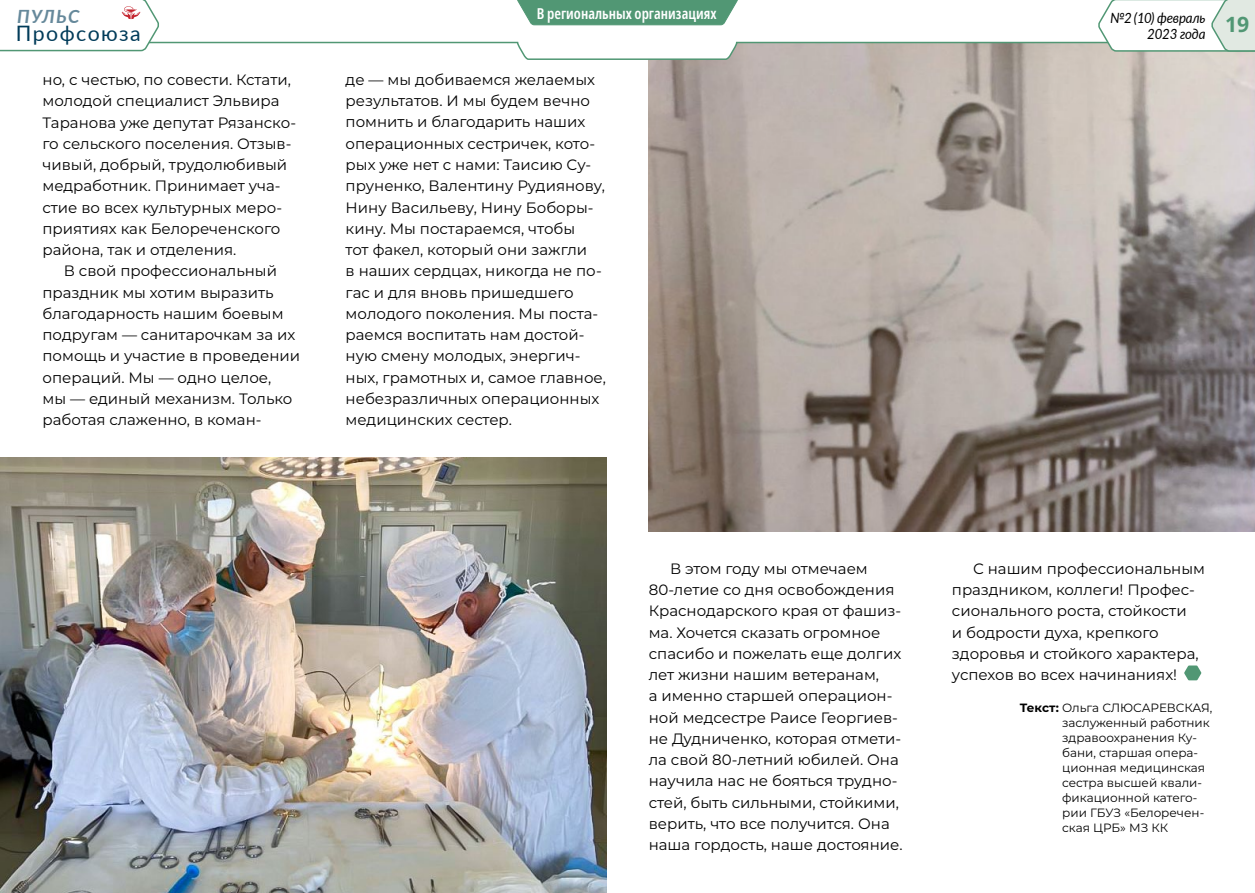
<style>
.page{position:relative;width:1255px;height:893px;background:#fff}
.page>*{position:absolute;margin:0;border:0;box-sizing:border-box;transform-origin:0 0}
.t1{font:21.3px "Lato";letter-spacing:.07em;color:#003b59}
.t2{font:italic 700 18.3px "Lato";letter-spacing:.07em;color:#66899b}
.t3{font:15px/21.3px "Montserrat";color:#000}
.t4{font:600 extra-condensed 15px "Noto Sans";color:#fff}
.t5{font:italic 14.1px/15.3px "Lato";letter-spacing:-.015em;color:#000;scale:.94 1}
.t6{font:12px/15px "Montserrat";color:#000}
.s1{font-weight:700}
</style>
<div class="page">
<svg style="left:1184px;top:665px;width:17px;height:15px"></svg>
<img style="left:0;top:457px;width:606px;height:436px">
<img style="left:648px;top:61px;width:606px;height:470px">
<svg style="left:161px;top:41px;width:1093px;height:20px"></svg>
<svg style="left:1096px;top:0;width:158px;height:52px"></svg>
<svg style="left:517px;top:0;width:221px;height:26px;background:#60a080"></svg>
<svg style="left:0;top:0;width:161px;height:52px"></svg>
<p class="t2" style="left:17px;top:3px;width:64px">ПУЛЬС</p>
<h1 class="t1" style="left:16px;top:18px;width:126px">Профсоюза</h1>
<p class="t3" style="left:43px;top:69px;width:255px">но, с честью, по совести. Кстати, молодой специалист Эльвира<br>Таранова уже депутат Рязанско&shy;го сельского поселения. Отзыв&shy;чивый, добрый, трудолюбивый медработник. Принимает уча&shy;стие во всех культурных меро&shy;приятиях как Белореченского района, так и отделения.</p>
<p class="t3" style="left:43px;top:260px;width:259px;text-indent:21px">В свой профессиональный праздник мы хотим выразить благодарность нашим боевым подругам — санитарочкам за их помощь и участие в проведении операций. Мы — одно целое,<br>мы — единый механизм. Только работая слаженно, в коман-</p>
<p class="t4" style="left:537px;top:3px;width:181px">В региональных организациях</p>
<p class="t3" style="left:345px;top:68px;width:262px">де — мы добиваемся желаемых результатов. И мы будем вечно помнить и благодарить наших операционных сестричек, кото&shy;рых уже нет с нами: Таисию Су&shy;пруненко, Валентину Рудиянову,<br>Нину Васильеву, Нину Боборы&shy;кину. Мы постараемся, чтобы<br>тот факел, который они зажгли<br>в наших сердцах, никогда не по&shy;гас и для вновь пришедшего молодого поколения. Мы поста&shy;раемся воспитать нам достой&shy;ную смену молодых, энергич&shy;ных, грамотных и, самое главное, небезразличных операционных медицинских сестер.</p>
<p class="t5" style="left:1147px;top:10px;width:110px;text-indent:-37px">№2(10) февраль<br>2023 года <sup>19</sup></p>
<p class="t3" style="left:648px;top:557px;width:255px;text-indent:21px">В этом году мы отмечаем<br>80‑летие со дня освобождения<br>Краснодарского края от фашиз&shy;ма. Хочется сказать огромное спасибо и пожелать еще долгих лет жизни нашим ветеранам,<br>а именно старшей операцион&shy;ной медсестре Раисе Георгиев&shy;не Дудниченко, которая отмети&shy;ла свой 80‑летний юбилей. Она научила нас не бояться трудно&shy;стей, быть сильными, стойкими, верить, что все получится. Она наша гордость, наше достояние.</p>
<p class="t3" style="left:951px;top:557px;width:254px;text-indent:21px">С нашим профессиональным праздником, коллеги! Профес&shy;сионального роста, стойкости<br>и бодрости духа, крепкого здоровья и стойкого характера, успехов во всех начинаниях!</p>
<p class="t6" style="left:1062px;top:700px;width:152px;text-indent:-42px"><span class="s1">Текст:</span> Ольга СЛЮСАРЕВСКАЯ, заслуженный работник здравоохранения Ку&shy;бани, старшая опера&shy;ционная медицинская сестра высшей квали&shy;фикационной катего&shy;рии ГБУЗ «Белоречен&shy;ская ЦРБ» МЗ КК</p>
</div>
